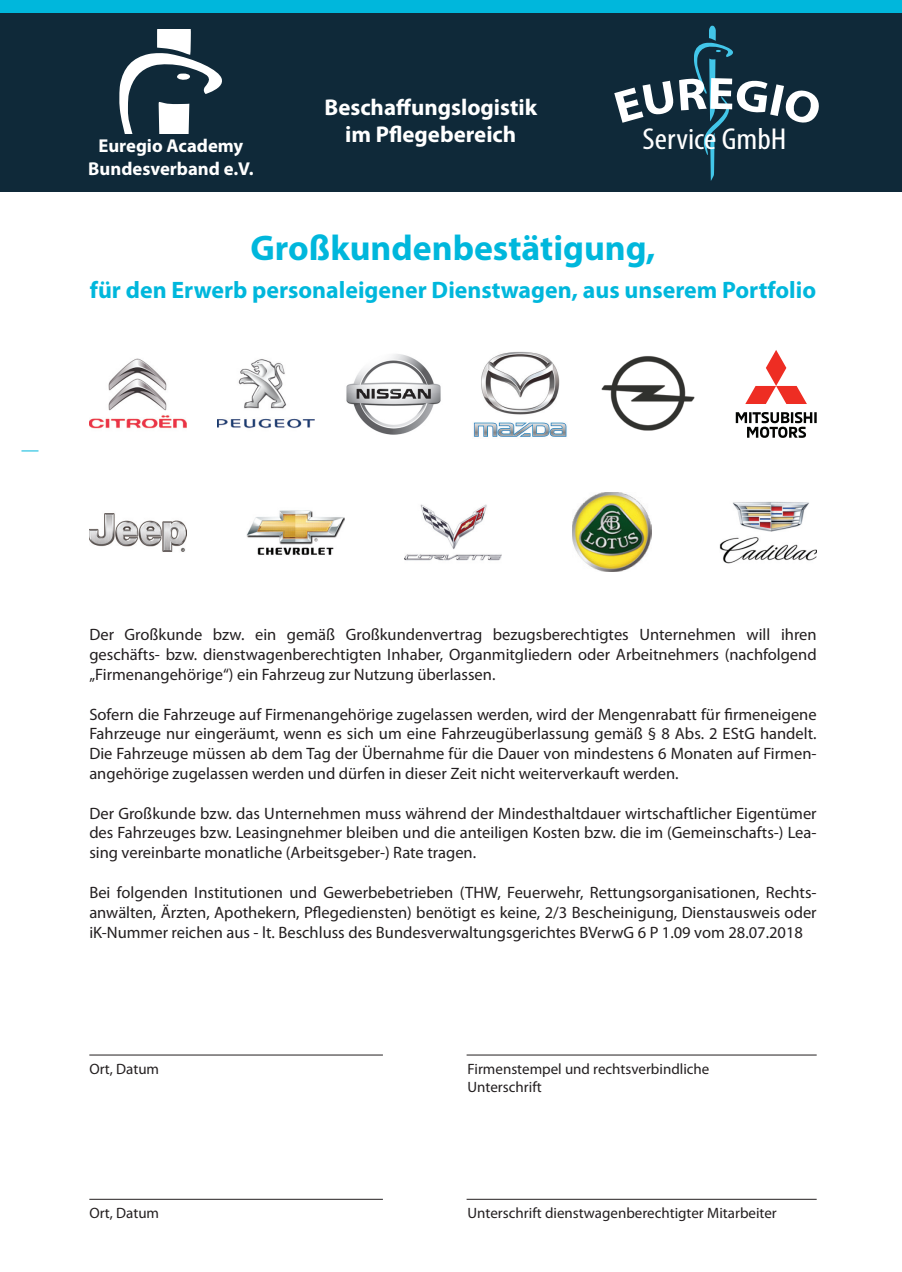
<style>
.page{position:relative;width:902px;height:1272px;background:#fff}
.page>*{position:absolute;margin:0;border:0;box-sizing:border-box;transform-origin:0 0}
.t1{font:700 35.7px "Myriad Pro";color:#00b7dc}
.t2{font:condensed 30.3px "Myriad Pro";color:#fff;scale:1.11 1}
.t3{font:700 23.85px "Myriad Pro";color:#00b7dc}
.t4{font:700 22.8px/27.5px "Myriad Pro";color:#fff;text-align:center}
.t5{font:700 18.6px/22.4px "Myriad Pro";color:#fff;text-align:center}
.t6{font:16.5px/19.8px "Myriad Pro";color:#231f20;text-align:justify}
.t7{font:15px/18px "Myriad Pro";color:#231f20}
</style>
<div class="page">
<div style="left:0;top:0;width:901px;height:191px;background:#0f2939"></div>
<div style="left:0;top:0;width:901px;height:13px;background:#00b7dc"></div>
<svg style="left:21px;top:450px;width:17px;height:1px"></svg>
<img style="left:719px;top:502px;width:97px;height:62px">
<img style="left:247px;top:510px;width:97px;height:45px">
<img style="left:89px;top:358px;width:97px;height:71px">
<img style="left:404px;top:504px;width:97px;height:57px">
<img style="left:89px;top:513px;width:97px;height:39px">
<img style="left:601px;top:356px;width:94px;height:75px">
<img style="left:217px;top:359px;width:97px;height:70px">
<img style="left:572px;top:492px;width:79px;height:79px">
<img style="left:346px;top:354px;width:95px;height:81px">
<img style="left:473px;top:352px;width:94px;height:85px">
<svg style="left:735px;top:412px;width:81px;height:26px"></svg>
<svg style="left:745px;top:350px;width:61px;height:54px"></svg>
<hr style="left:89px;top:1054px;width:294px;height:1px;background:#231f20">
<hr style="left:466px;top:1054px;width:350px;height:1px;background:#231f20">
<hr style="left:89px;top:1198px;width:294px;height:1px;background:#231f20">
<hr style="left:466px;top:1198px;width:350px;height:1px;background:#231f20">
<svg style="left:119px;top:30px;width:103px;height:103px"></svg>
<svg style="left:694px;top:26px;width:39px;height:155px"></svg>
<p class="t5" style="left:88px;top:135px;width:167px">Euregio Academy<br>Bundesverband e.V.</p>
<h3 class="t4" style="left:324px;top:94px;width:214px">Beschaffungslogistik im Pflegebereich</h3>
<h2 class="t2" style="left:642px;top:122px;width:131px">Service GmbH</h2>
<h1 class="t1" style="left:250px;top:228px;width:406px">Großkundenbestätigung,</h1>
<h3 class="t3" style="left:90px;top:276px;width:727px">für den Erwerb personaleigener Dienstwagen, aus unserem Portfolio</h3>
<p class="t6" style="left:89px;top:625px;width:728px">Der Großkunde bzw. ein gemäß Großkundenvertrag bezugsberechtigtes Unternehmen will ihren geschäfts- bzw. dienstwagenberechtigten Inhaber, Organmitgliedern oder Arbeitnehmers (nachfolgend „Firmenangehörige“) ein Fahrzeug zur Nutzung überlassen.</p>
<p class="t6" style="left:89px;top:704px;width:728px">Sofern die Fahrzeuge auf Firmenangehörige zugelassen werden, wird der Mengenrabatt für firmeneigene Fahrzeuge nur eingeräumt, wenn es sich um eine Fahrzeugüberlassung gemäß § 8 Abs. 2 EStG handelt.<br>Die Fahrzeuge müssen ab dem Tag der Übernahme für die Dauer von mindestens 6 Monaten auf Firmen&shy;angehörige zugelassen werden und dürfen in dieser Zeit nicht weiterverkauft werden.</p>
<p class="t6" style="left:89px;top:803px;width:728px">Der Großkunde bzw. das Unternehmen muss während der Mindesthaltdauer wirtschaftlicher Eigentümer des Fahrzeuges bzw. Leasingnehmer bleiben und die anteiligen Kosten bzw. die im (Gemeinschafts-) Lea&shy;sing vereinbarte monatliche (Arbeitsgeber-) Rate tragen.</p>
<p class="t6" style="left:89px;top:882px;width:728px">Bei folgenden Institutionen und Gewerbebetrieben (THW, Feuerwehr, Rettungsorganisationen, Rechts&shy;anwälten, Ärzten, Apothekern, Pflegediensten) benötigt es keine, 2/3 Bescheinigung, Dienstausweis oder iK-Nummer reichen aus - lt. Beschluss des Bundesverwaltungsgerichtes BVerwG 6 P 1.09 vom 28.07.2018</p>
<p class="t7" style="left:89px;top:1060px;width:71px">Ort, Datum</p>
<p class="t7" style="left:467px;top:1060px;width:243px">Firmenstempel und rechtsverbindliche<br>Unterschrift</p>
<p class="t7" style="left:89px;top:1204px;width:71px">Ort, Datum</p>
<p class="t7" style="left:467px;top:1204px;width:311px">Unterschrift dienstwagenberechtigter Mitarbeiter</p>
</div>
